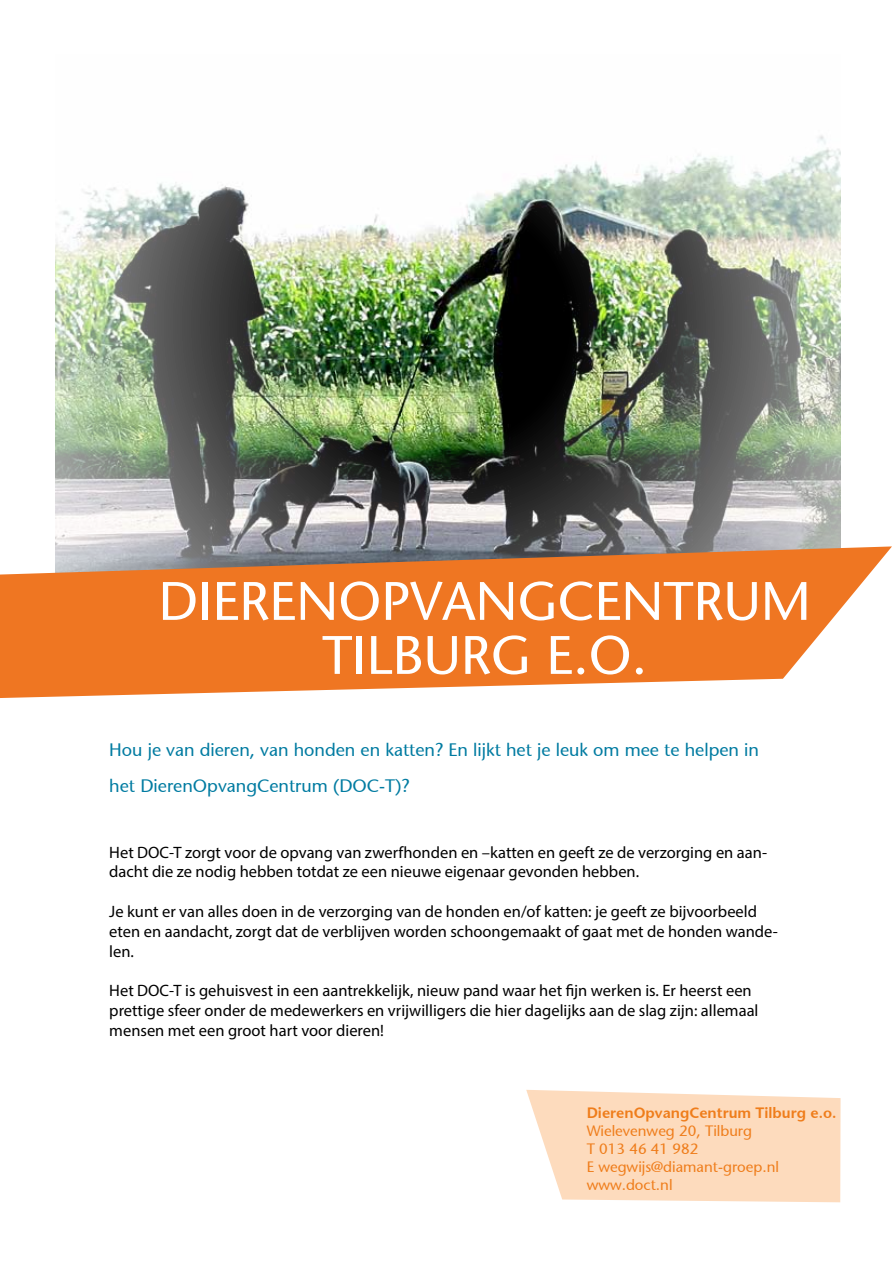
<style>
.page{position:relative;width:893px;height:1263px;background:#fff}
.page>*{position:absolute;margin:0;border:0;box-sizing:border-box;transform-origin:0 0}
.t1{font:54px/54px "Stone Sans Medium";color:#fff;text-align:center}
.t2{font:18px/36px "Stone Sans Medium";color:#007ba1}
.t3{font:16.5px/19.8px "Myriad Pro";color:#000}
.t4{font:15px/18px "Stone Sans Medium";color:#ef7d1b}
.t5{font:15px "Stone Sans Semi Bold";color:#ef7d1b}
</style>
<div class="page">
<img style="left:55px;top:135px;width:785px;height:411px">
<svg style="left:526px;top:1090px;width:314px;height:112px;background:#fddec3"></svg>
<svg style="left:0;top:546px;width:892px;height:152px;background:#e88948"></svg>
<h1 class="t1" style="left:158px;top:574px;width:654px">DIERENOPVANGCENTRUM<br>TILBURG E.O.</h1>
<p class="t2" style="left:109px;top:732px;width:651px">Hou je van dieren, van honden en katten? En lijkt het je leuk om mee te helpen in het DierenOpvangCentrum (DOC-T)?</p>
<p class="t3" style="left:109px;top:842px;width:659px">Het DOC-T zorgt voor de opvang van zwerfhonden en –katten en geeft ze de verzorging en aan&shy;dacht die ze nodig hebben totdat ze een nieuwe eigenaar gevonden hebben.</p>
<p class="t3" style="left:109px;top:901px;width:670px">Je kunt er van alles doen in de verzorging van de honden en/of katten: je geeft ze bijvoorbeeld eten en aandacht, zorgt dat de verblijven worden schoongemaakt of gaat met de honden wande&shy;len.</p>
<p class="t3" style="left:109px;top:980px;width:651px">Het DOC-T is gehuisvest in een aantrekkelijk, nieuw pand waar het fijn werken is. Er heerst een prettige sfeer onder de medewerkers en vrijwilligers die hier dagelijks aan de slag zijn: allemaal mensen met een groot hart voor dieren!</p>
<p class="t5" style="left:587px;top:1104px;width:251px">DierenOpvangCentrum Tilburg e.o.</p>
<p class="t4" style="left:587px;top:1122px;width:194px">Wielevenweg 20, Tilburg<br>T 013 46 41 982<br>E wegwijs@diamant-groep.nl www.doct.nl</p>
</div>
